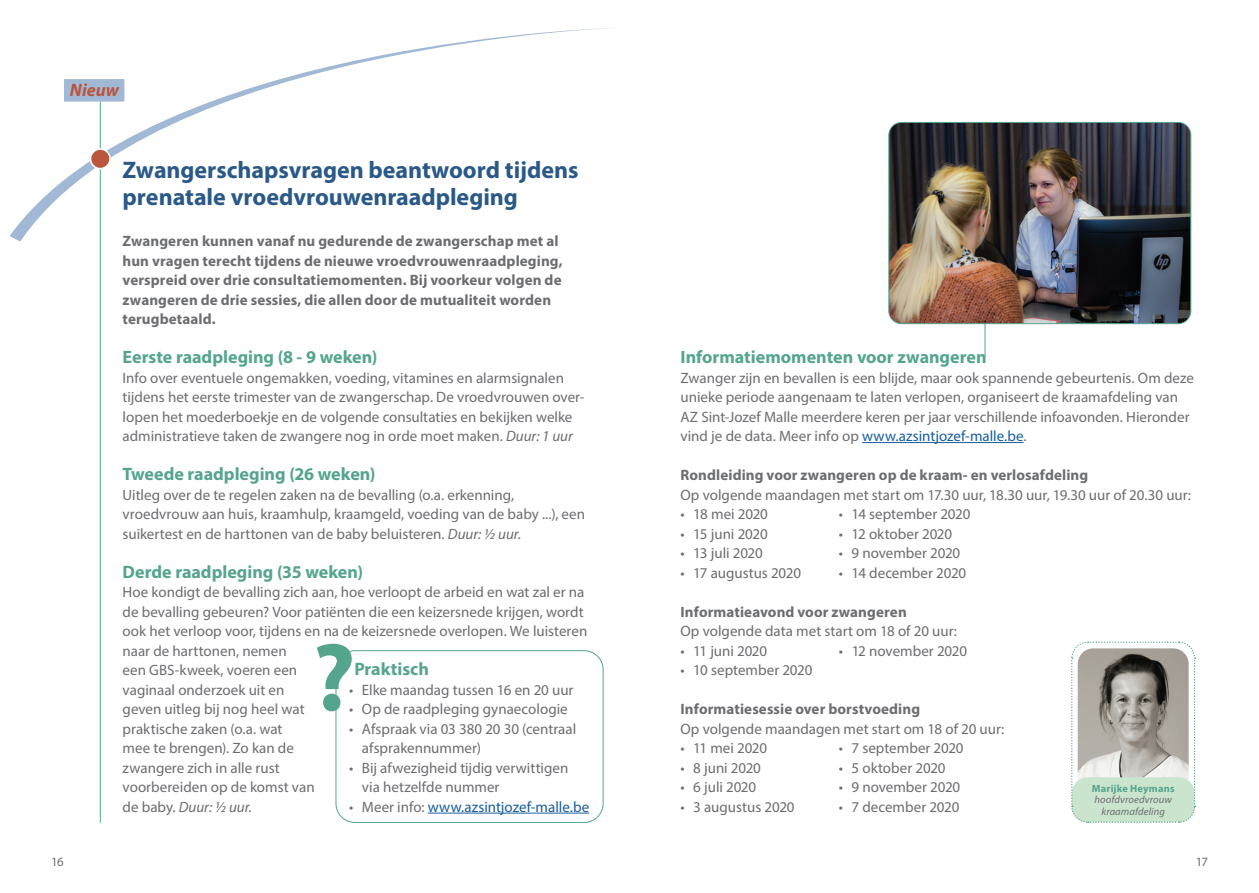
<style>
.page{position:relative;width:1259px;height:893px;background:#fff}
.page>*{position:absolute;margin:0;border:0;box-sizing:border-box;transform-origin:0 0}
.t1{font:700 24px/27px "Myriad Pro";letter-spacing:-.005em;color:#2a5988}
.t2{font:700 18px "Myriad Pro";color:#55a58e}
.t3{font:italic 700 18px "Myriad Pro";color:#ba553e}
.t4{font:15px/19.5px "Myriad Pro";color:#6c6d70}
.t5{font:700 15px/19.5px "Myriad Pro";letter-spacing:.005em;color:#6c6d70}
.t6{font:15px "Myriad Pro";color:#175d9e}
.t7{font:12.75px "Myriad Pro";color:#6c6d70}
.t8{font:italic 10.5px/11.2px "Myriad Pro";letter-spacing:.01em;color:#6c6d70;text-align:center}
.t9{font:700 10.5px "Myriad Pro";letter-spacing:.02em;color:#55a58e}
.s1{font-style:italic}
.s2{color:#6c6d70}
.s3{color:#175d9e}
</style>
<div class="page">
<hr style="left:862px;top:442px;width:161px;height:1px;background:#175d9e">
<hr style="left:100px;top:102px;width:1px;height:720px;background:#55a58e">
<svg style="left:10px;top:28px;width:601px;height:213px"></svg>
<div style="left:64px;top:79px;width:60px;height:23px;background:#a2b9d5;border:2px solid #a2b9d5"></div>
<div style="left:91px;top:149px;width:19px;height:20px;background:#ba553e;border-radius:50%"></div>
<div style="left:90px;top:148px;width:21px;height:21px;border:2px solid #fff;border-radius:50%"></div>
<div style="left:335px;top:650px;width:268px;height:173px;border:1px solid #55a58e;border-radius:19px"></div>
<hr style="left:428px;top:813px;width:161px;height:1px;background:#175d9e">
<svg style="left:317px;top:644px;width:35px;height:67px"></svg>
<hr style="left:984px;top:307px;width:1px;height:50px;background:#55a58e">
<img style="left:890px;top:122px;width:300px;height:202px">
<div style="left:888px;top:122px;width:303px;height:202px;border:1px solid #55a58e;border-radius:13px"></div>
<svg style="left:1071px;top:641px;width:125px;height:182px;background:#b6bab1"></svg>
<p class="t3" style="left:70px;top:78px;width:51px">Nieuw</p>
<h1 class="t1" style="left:123px;top:155px;width:457px">Zwangerschapsvragen beantwoord tijdens prenatale vroedvrouwenraadpleging</h1>
<p class="t5" style="left:123px;top:231px;width:442px">Zwangeren kunnen vanaf nu gedurende de zwangerschap met al hun vragen terecht tijdens de nieuwe vroedvrouwenraadpleging, verspreid over drie consultatiemomenten. Bij voorkeur volgen de zwangeren de drie sessies, die allen door de mutualiteit worden terugbetaald.</p>
<p class="t2" style="left:123px;top:345px;width:256px">Eerste raadpleging (8 - 9 weken)</p>
<p class="t4" style="left:123px;top:368px;width:463px">Info over eventuele ongemakken, voeding, vitamines en alarmsignalen tijdens het eerste trimester van de zwangerschap. De vroedvrouwen over&shy;lopen het moederboekje en de volgende consultaties en bekijken welke administratieve taken de zwangere nog in orde moet maken. <span class="s1">Duur: 1 uur</span></p>
<p class="t2" style="left:123px;top:462px;width:254px">Tweede raadpleging (26 weken)</p>
<p class="t4" style="left:123px;top:485px;width:464px">Uitleg over de te regelen zaken na de bevalling (o.a. erkenning, vroedvrouw aan huis, kraamhulp, kraamgeld, voeding van de baby ...), een suikertest en de harttonen van de baby beluisteren. <span class="s1">Duur: ½ uur.</span></p>
<p class="t2" style="left:123px;top:560px;width:242px">Derde raadpleging (35 weken)</p>
<p class="t4" style="left:123px;top:582px;width:466px">Hoe kondigt de bevalling zich aan, hoe verloopt de arbeid en wat zal er na de bevalling gebeuren? Voor patiënten die een keizersnede krijgen, wordt ook het verloop voor, tijdens en na de keizersnede overlopen. We luisteren naar de harttonen, nemen<br>een GBS-kweek, voeren een<br>vaginaal onderzoek uit en<br>geven uitleg bij nog heel wat<br>praktische zaken (o.a. wat<br>mee te brengen). Zo kan de<br>zwangere zich in alle rust<br>voorbereiden op de komst van<br>de baby. <span class="s1">Duur: ½ uur.</span></p>
<p class="t2" style="left:354px;top:657px;width:76px">Praktisch</p>
<p class="t4" style="left:349px;top:680px;width:226px">• Elke maandag tussen 16 en 20 uur</p>
<p class="t4" style="left:349px;top:699px;width:220px">• Op de raadpleging gynaecologie</p>
<p class="t4" style="left:362px;top:719px;width:216px;text-indent:-13px">• Afspraak via 03 380 20 30 (centraal afsprakennummer)</p>
<p class="t4" style="left:362px;top:758px;width:208px;text-indent:-13px">• Bij afwezigheid tijdig verwittigen via hetzelfde nummer</p>
<p class="t6" style="left:349px;top:797px;width:241px"><span class="s2">• Meer info:</span> www.azsintjozef-malle.be</p>
<p class="t2" style="left:680px;top:345px;width:307px">Informatiemomenten voor zwangeren</p>
<p class="t4" style="left:680px;top:368px;width:515px">Zwanger zijn en bevallen is een blijde, maar ook spannende gebeurtenis. Om deze unieke periode aangenaam te laten verlopen, organiseert de kraamafdeling van AZ Sint-Jozef Malle meerdere keren per jaar verschillende infoavonden. Hieronder vind je de data. Meer info op <span class="s3">www.azsintjozef-malle.be</span>.</p>
<p class="t5" style="left:680px;top:465px;width:409px">Rondleiding voor zwangeren op de kraam- en verlosafdeling</p>
<p class="t4" style="left:680px;top:485px;width:512px">Op volgende maandagen met start om 17.30 uur, 18.30 uur, 19.30 uur of 20.30 uur:</p>
<p class="t4" style="left:680px;top:504px;width:89px">• 18 mei 2020</p>
<p class="t4" style="left:680px;top:524px;width:89px">• 15 juni 2020</p>
<p class="t4" style="left:680px;top:543px;width:84px">• 13 juli 2020</p>
<p class="t4" style="left:680px;top:563px;width:122px">• 17 augustus 2020</p>
<p class="t5" style="left:680px;top:601px;width:228px">Informatieavond voor zwangeren</p>
<p class="t4" style="left:680px;top:621px;width:278px">Op volgende data met start om 18 of 20 uur:</p>
<p class="t4" style="left:680px;top:641px;width:88px">• 11 juni 2020</p>
<p class="t4" style="left:680px;top:660px;width:133px">• 10 september 2020</p>
<p class="t5" style="left:680px;top:699px;width:241px">Informatiesessie over borstvoeding</p>
<p class="t4" style="left:680px;top:719px;width:325px">Op volgende maandagen met start om 18 of 20 uur:</p>
<p class="t4" style="left:680px;top:738px;width:88px">• 11 mei 2020</p>
<p class="t4" style="left:680px;top:758px;width:82px">• 8 juni 2020</p>
<p class="t4" style="left:680px;top:777px;width:77px">• 6 juli 2020</p>
<p class="t4" style="left:680px;top:797px;width:116px">• 3 augustus 2020</p>
<p class="t4" style="left:838px;top:504px;width:133px">• 14 september 2020</p>
<p class="t4" style="left:838px;top:524px;width:115px">• 12 oktober 2020</p>
<p class="t4" style="left:838px;top:543px;width:123px">• 9 november 2020</p>
<p class="t4" style="left:838px;top:563px;width:129px">• 14 december 2020</p>
<p class="t4" style="left:839px;top:641px;width:130px">• 12 november 2020</p>
<p class="t4" style="left:838px;top:738px;width:126px">• 7 september 2020</p>
<p class="t4" style="left:838px;top:758px;width:108px">• 5 oktober 2020</p>
<p class="t4" style="left:838px;top:777px;width:123px">• 9 november 2020</p>
<p class="t4" style="left:838px;top:797px;width:122px">• 7 december 2020</p>
<p class="t9" style="left:1091px;top:782px;width:84px">Marijke Heymans</p>
<p class="t8" style="left:1094px;top:794px;width:79px">hoofdvroedvrouw kraamafdeling</p>
<p class="t7" style="left:51px;top:854px;width:14px">16</p>
<p class="t7" style="left:1195px;top:854px;width:14px">17</p>
</div>
